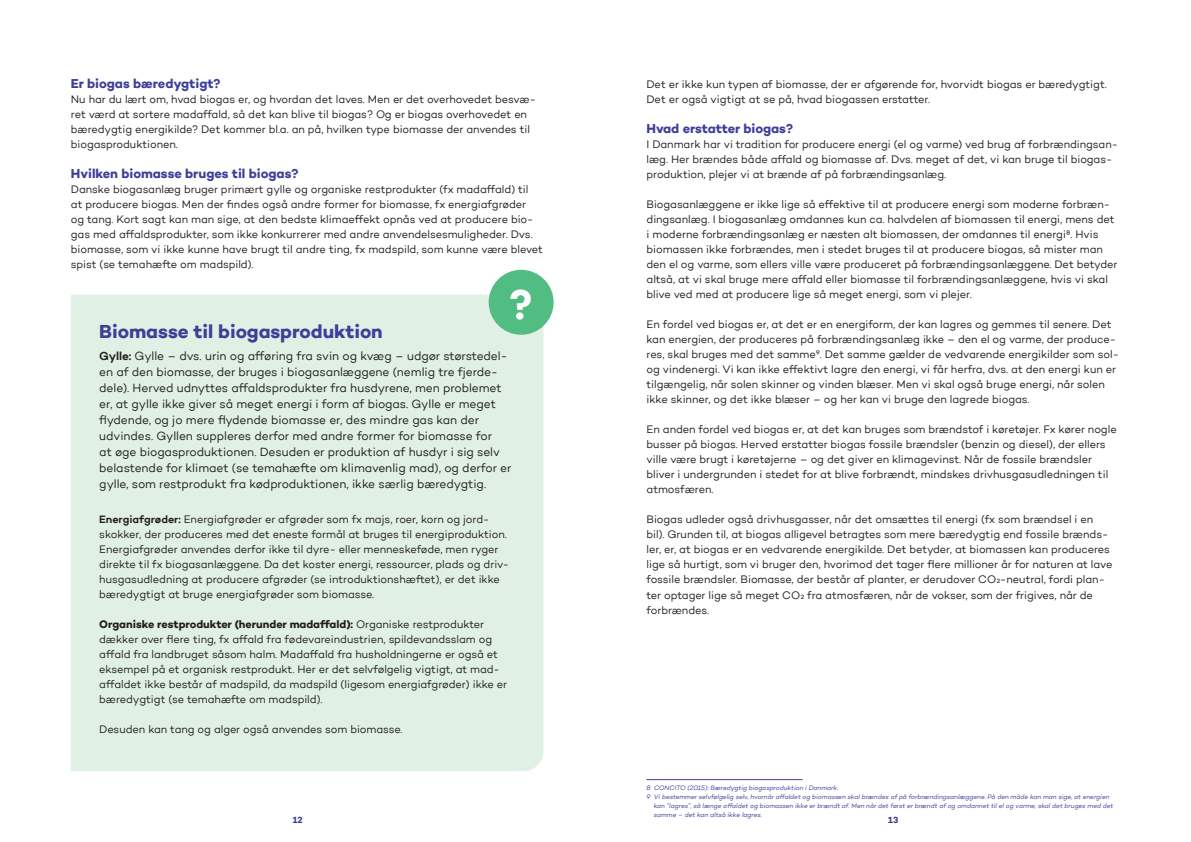
<style>
.page{position:relative;width:1191px;height:842px;background:#fff}
.page>*{position:absolute;margin:0;border:0;box-sizing:border-box;transform-origin:0 0}
.t1{font:700 42px "Campton";color:#fff}
.t2{font:700 19px "Campton";letter-spacing:-.005em;color:#3e3f99}
.t3{font:700 13px "Campton";letter-spacing:-.005em;color:#3e3f99}
.t4{font:12px/16px "Campton Book 2";letter-spacing:-.01em;color:#231f20}
.t5{font:11px/15px "Campton Book 2";letter-spacing:-.005em;color:#231f20}
.t6{font:11px/15px "Campton";letter-spacing:-.005em;color:#231f20}
.t7{font:700 9px "Campton";color:#3e3f99}
.t8{font:6.5px "Campton Book Italic 2";letter-spacing:-.005em;color:#3e3f99}
.t9{font:italic 6.5px "Campton";color:#3e3f99}
.s1{font-family:"Campton"}
.s2{font-family:"Campton";font-weight:600}
.s3{font-family:"Campton";font-weight:700}
.s4{font-family:"Campton Book 2"}
</style>
<div class="page">
<div style="left:71px;top:295px;width:472px;height:476px;background:#e0f0e4"></div>
<div style="left:488px;top:270px;width:65px;height:65px;background:#51bd83;border-radius:50%"></div>
<hr style="left:646px;top:779px;width:156px;height:1px;background:#3e3f99">
<h2 class="t3" style="left:71px;top:76px;width:151px">Er biogas bæredygtigt?</h2>
<p class="t5" style="left:71px;top:92px;width:466px">Nu har du lært om, hvad biogas er, og hvordan det laves. Men er det overhovedet besvæ&shy;ret værd at sortere madaffald, så det kan blive til biogas? Og er biogas overhovedet en bæredygtig energikilde? Det kommer bl.a. an på, hvilken type biomasse der anvendes til biogasproduktionen.</p>
<h2 class="t3" style="left:71px;top:166px;width:229px">Hvilken biomasse bruges til biogas?</h2>
<p class="t5" style="left:71px;top:182px;width:473px">Danske biogasanlæg bruger primært gylle og organiske restprodukter (fx madaffald) til<br><span class="s1">at producere biogas. Men der findes også andre former for biomasse, fx energiafgrøder<br></span>og tang. Kort sagt kan man sige, at den bedste klimaeffekt opnås ved at producere bio&shy;gas med affaldsprodukter, som ikke konkurrerer med andre anvendelsesmuligheder. Dvs. biomasse, som vi ikke kunne have brugt til andre ting, fx madspild, som kunne være blevet spist (se temahæfte om madspild).</p>
<h1 class="t1" style="left:510px;top:278px;width:24px">?</h1>
<h3 class="t2" style="left:99px;top:320px;width:285px">Biomasse til biogasproduktion</h3>
<p class="t4" style="left:99px;top:348px;width:414px"><span class="s2">Gylle:</span> Gylle – dvs. urin og afføring fra svin og kvæg – udgør størstedel&shy;en af den biomasse, der bruges i biogasanlæggene (nemlig tre fjerde&shy;dele). Herved udnyttes affaldsprodukter fra husdyrene, men problemet er, at gylle ikke giver så meget energi i form af biogas. Gylle er meget <span class="s1">flydende, og jo mere flydende biomasse er, des mindre gas kan der </span>udvindes. Gyllen suppleres derfor med andre former for biomasse for<br>at øge biogasproduktionen. Desuden er produktion af husdyr i sig selv belastende for klimaet (se temahæfte om klimavenlig mad), og derfor er gylle, som restprodukt fra kødproduktionen, ikke særlig bæredygtig.</p>
<p class="t5" style="left:99px;top:512px;width:411px"><span class="s2">Energiafgrøder:</span> Energiafgrøder er afgrøder som fx majs, roer, korn og jord&shy;skokker, der produceres med det eneste formål at bruges til energiproduktion.<br>Energi afgrøder anvendes derfor ikke til dyre- eller menneskeføde, men ryger direkte til fx biogasanlæggene. Da det koster energi, ressourcer, plads og driv&shy;husgasudledning at producere afgrøder (se introduktionshæftet), er det ikke bæredygtigt at bruge energiafgrøder som biomasse.</p>
<p class="t5" style="left:99px;top:617px;width:409px"><span class="s3">Organiske restprodukter (herunder madaffald):</span> Organiske restprodukter <span class="s1">dækker over flere ting, fx affald fra fødevareindustrien, spildevandsslam og </span>affald fra landbruget såsom halm. Madaffald fra husholdningerne er også et eksempel på et organisk restprodukt. Her er det selvfølgelig vigtigt, at mad&shy;affaldet ikke består af madspild, da madspild (ligesom energiafgrøder) ikke er bæredygtigt (se temahæfte om madspild).</p>
<p class="t5" style="left:99px;top:722px;width:305px">Desuden kan tang og alger også anvendes som biomasse.</p>
<p class="t5" style="left:646px;top:77px;width:462px">Det er ikke kun typen af biomasse, der er afgørende for, hvorvidt biogas er bæredygtigt.<br>Det er også vigtigt at se på, hvad biogassen erstatter.</p>
<h2 class="t3" style="left:646px;top:121px;width:148px">Hvad erstatter biogas?</h2>
<p class="t5" style="left:646px;top:167px;width:301px">produktion, plejer vi at brænde af på forbrændingsanlæg.</p>
<p class="t5" style="left:646px;top:212px;width:472px">dingsanlæg. I biogasanlæg omdannes kun ca. halvdelen af biomassen til energi, mens det i moderne forbrændingsanlæg er næsten alt biomassen, der omdannes til energi<span class="s1">8</span>. Hvis biomassen ikke forbrændes, men i stedet bruges til at producere biogas, så mister man den el og varme, som ellers ville være produceret på forbrændingsanlæggene. Det betyder altså, at vi skal bruge mere affald eller biomasse til forbrændingsanlæggene, hvis vi skal blive ved med at producere lige så meget energi, som vi plejer.</p>
<p class="t5" style="left:646px;top:317px;width:466px">En fordel ved biogas er, at det er en energiform, der kan lagres og gemmes til senere. Det</p>
<p class="t5" style="left:646px;top:347px;width:474px">res, skal bruges med det samme<span class="s1">9</span>. Det samme gælder de vedvarende energikilder som sol&shy;og vindenergi. Vi kan ikke effektivt lagre den energi, vi får herfra, dvs. at den energi kun er tilgængelig, når solen skinner og vinden blæser. Men vi skal også bruge energi, når solen ikke skinner, og det ikke blæser – og her kan vi bruge den lagrede biogas.</p>
<p class="t5" style="left:646px;top:422px;width:472px">En anden fordel ved biogas er, at det kan bruges som brændstof i køretøjer. Fx kører nogle busser på biogas. Herved erstatter biogas fossile brændsler (benzin og diesel), der ellers ville være brugt i køretøjerne – og det giver en klimagevinst. Når de fossile brændsler bliver i undergrunden i stedet for at blive forbrændt, mindskes drivhusgasudledningen til atmosfæren.</p>
<p class="t5" style="left:646px;top:512px;width:448px">Biogas udleder også drivhusgasser, når det omsættes til energi (fx som brændsel i en</p>
<p class="t6" style="left:646px;top:542px;width:467px"><span class="s4">ler, er, at biogas er en vedvarende energikilde. Det betyder, at biomassen kan produceres </span>lige så hurtigt, som vi bruger den, hvorimod det tager flere millioner år for naturen at lave</p>
<p class="t5" style="left:646px;top:587px;width:448px">ter optager lige så meget CO<span class="s1">2</span> fra atmosfæren, når de vokser, som der frigives, når de forbrændes.</p>
<p class="t5" style="left:646px;top:137px;width:473px">I Danmark har vi tradition for producere energi (el og varme) ved brug af forbrændingsan&shy;læg. Her brændes både affald og biomasse af. Dvs. meget af det, vi kan bruge til biogas-</p>
<p class="t5" style="left:646px;top:197px;width:465px">Biogasanlæggene er ikke lige så effektive til at producere energi som moderne forbræn-</p>
<p class="t5" style="left:646px;top:332px;width:471px">kan energien, der produceres på forbrændingsanlæg ikke – den el og varme, der produce-</p>
<p class="t5" style="left:646px;top:527px;width:463px">bil). Grunden til, at biogas alligevel betragtes som mere bæredygtig end fossile brænds-</p>
<p class="t5" style="left:646px;top:572px;width:460px">fossile brændsler. Biomasse, der består af planter, er derudover CO<span class="s1">2</span>-neutral, fordi plan-</p>
<p class="t8" style="left:646px;top:784px;width:193px">8 CONCITO (2015): Bæredygtig biogasproduktion i Danmark.</p>
<p class="t8" style="left:646px;top:793px;width:464px">9 Vi bestemmer selvfølgelig selv, hvornår affaldet og biomassen skal brændes af på forbrændingsanlæggene. På den måde kan man sige, at energien</p>
<p class="t8" style="left:654px;top:802px;width:461px">kan ”lagres”, så længe affaldet og biomassen ikke er brændt af. Men når det først er brændt af og omdannet til el og varme, skal det bruges med det</p>
<p class="t9" style="left:654px;top:811px;width:110px">samme – det kan altså ikke lagres.</p>
<p class="t7" style="left:293px;top:815px;width:11px">12</p>
<p class="t7" style="left:888px;top:815px;width:11px">13</p>
</div>
